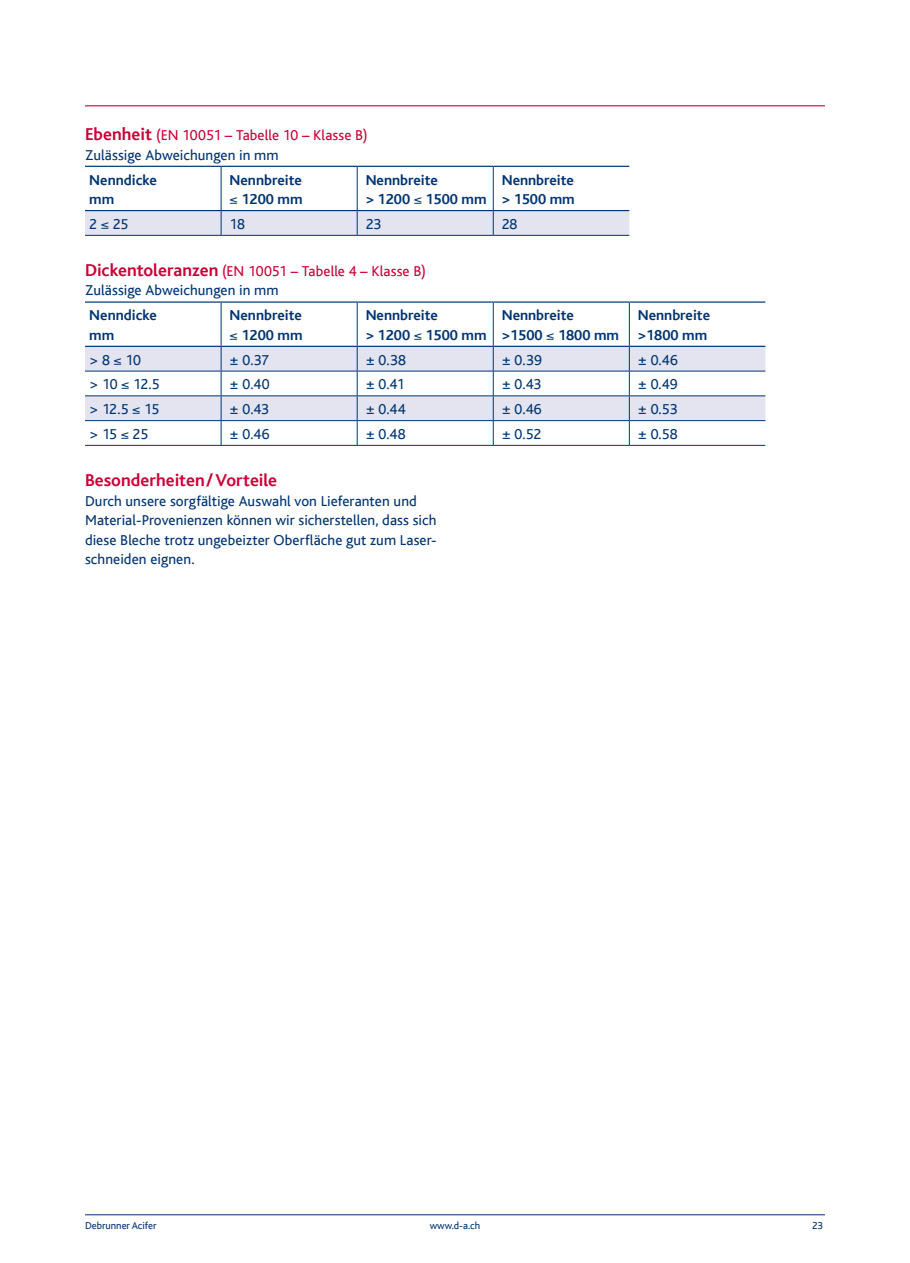
<style>
.page{position:relative;width:910px;height:1263px;background:#fff}
.page>*{position:absolute;margin:0;border:0;box-sizing:border-box;transform-origin:0 0}
.t1{font:700 18px "Kl Bliss";color:#ca0237}
.t2{font:15px/19.5px "Kl Bliss";letter-spacing:.005em;color:#003472}
.t3{font:700 15px/19.5px "Kl Bliss";color:#003472}
.t4{font:15px/19.5px "Kl Bliss";letter-spacing:.005em;color:#ca0237}
.t5{font:10.5px "Kl Bliss";color:#003472}
.s1{font-weight:700;font-size:18px}
.s2{color:#003472}
</style>
<div class="page">
<hr style="left:85px;top:1214px;width:740px;height:1px;background:#003472">
<hr style="left:85px;top:166px;width:136px;height:1px;background:#003472">
<hr style="left:221px;top:166px;width:136px;height:1px;background:#003472">
<hr style="left:357px;top:166px;width:136px;height:1px;background:#003472">
<hr style="left:493px;top:166px;width:136px;height:1px;background:#003472">
<hr style="left:221px;top:167px;width:1px;height:43px;background:#003472">
<hr style="left:357px;top:167px;width:1px;height:43px;background:#003472">
<hr style="left:493px;top:167px;width:1px;height:43px;background:#003472">
<svg style="left:85px;top:211px;width:544px;height:24px;background:#dee0ed"></svg>
<hr style="left:85px;top:235px;width:136px;height:1px;background:#003472">
<hr style="left:221px;top:235px;width:136px;height:1px;background:#003472">
<hr style="left:357px;top:235px;width:136px;height:1px;background:#003472">
<hr style="left:493px;top:235px;width:136px;height:1px;background:#003472">
<hr style="left:85px;top:210px;width:136px;height:1px;background:#003472">
<hr style="left:221px;top:210px;width:136px;height:1px;background:#003472">
<hr style="left:357px;top:210px;width:136px;height:1px;background:#003472">
<hr style="left:493px;top:210px;width:136px;height:1px;background:#003472">
<hr style="left:85px;top:301px;width:136px;height:2px;background:#003472">
<hr style="left:221px;top:301px;width:136px;height:2px;background:#003472">
<hr style="left:357px;top:301px;width:136px;height:2px;background:#003472">
<hr style="left:493px;top:301px;width:136px;height:2px;background:#003472">
<hr style="left:629px;top:301px;width:136px;height:2px;background:#003472">
<hr style="left:221px;top:303px;width:1px;height:43px;background:#003472">
<hr style="left:357px;top:303px;width:1px;height:43px;background:#003472">
<hr style="left:493px;top:303px;width:1px;height:43px;background:#003472">
<hr style="left:629px;top:303px;width:1px;height:43px;background:#003472">
<svg style="left:85px;top:347px;width:680px;height:98px"></svg>
<hr style="left:85px;top:445px;width:136px;height:1px;background:#003472">
<hr style="left:221px;top:445px;width:136px;height:1px;background:#003472">
<hr style="left:357px;top:445px;width:136px;height:1px;background:#003472">
<hr style="left:493px;top:445px;width:136px;height:1px;background:#003472">
<hr style="left:629px;top:445px;width:136px;height:1px;background:#003472">
<hr style="left:85px;top:346px;width:136px;height:1px;background:#003472">
<hr style="left:221px;top:346px;width:136px;height:1px;background:#003472">
<hr style="left:357px;top:346px;width:136px;height:1px;background:#003472">
<hr style="left:493px;top:346px;width:136px;height:1px;background:#003472">
<hr style="left:629px;top:346px;width:136px;height:1px;background:#003472">
<hr style="left:85px;top:105px;width:740px;height:1px;background:#ca0237">
<p class="t4" style="left:85px;top:126px;width:284px"><span class="s1">Ebenheit</span> (EN 10051 – Tabelle 10 – Klasse B)<br><span class="s2">Zulässige Abweichungen in mm</span></p>
<p class="t3" style="left:89px;top:170px;width:69px">Nenndicke mm</p>
<p class="t3" style="left:230px;top:170px;width:74px">Nennbreite ≤ 1200 mm</p>
<p class="t3" style="left:366px;top:170px;width:122px">Nennbreite<br>&gt; 1200 ≤ 1500 mm</p>
<p class="t3" style="left:502px;top:170px;width:74px">Nennbreite &gt; 1500 mm</p>
<p class="t2" style="left:89px;top:215px;width:41px">2 ≤ 25</p>
<p class="t2" style="left:230px;top:215px;width:17px">18</p>
<p class="t2" style="left:366px;top:215px;width:17px">23</p>
<p class="t2" style="left:502px;top:215px;width:17px">28</p>
<p class="t4" style="left:85px;top:262px;width:342px"><span class="s1">Dickentoleranzen</span> (EN 10051 – Tabelle 4 – Klasse B)<br><span class="s2">Zulässige Abweichungen in mm</span></p>
<p class="t3" style="left:89px;top:306px;width:69px">Nenndicke mm</p>
<p class="t3" style="left:230px;top:306px;width:74px">Nennbreite ≤ 1200 mm</p>
<p class="t3" style="left:366px;top:306px;width:122px">Nennbreite<br>&gt; 1200 ≤ 1500 mm</p>
<p class="t3" style="left:502px;top:306px;width:119px">Nennbreite<br>&gt;1500 ≤ 1800 mm</p>
<p class="t3" style="left:638px;top:306px;width:74px">Nennbreite &gt;1800 mm</p>
<p class="t2" style="left:89px;top:350px;width:53px">&gt; 8 ≤ 10</p>
<p class="t2" style="left:230px;top:350px;width:41px">± 0.37</p>
<p class="t2" style="left:366px;top:350px;width:42px">± 0.38</p>
<p class="t2" style="left:502px;top:350px;width:42px">± 0.39</p>
<p class="t2" style="left:638px;top:350px;width:42px">± 0.46</p>
<p class="t2" style="left:89px;top:375px;width:72px">&gt; 10 ≤ 12.5</p>
<p class="t2" style="left:230px;top:375px;width:42px">± 0.40</p>
<p class="t2" style="left:366px;top:375px;width:40px">± 0.41</p>
<p class="t2" style="left:502px;top:375px;width:41px">± 0.43</p>
<p class="t2" style="left:638px;top:375px;width:41px">± 0.49</p>
<p class="t2" style="left:89px;top:400px;width:71px">&gt; 12.5 ≤ 15</p>
<p class="t2" style="left:230px;top:400px;width:41px">± 0.43</p>
<p class="t2" style="left:366px;top:400px;width:42px">± 0.44</p>
<p class="t2" style="left:502px;top:400px;width:42px">± 0.46</p>
<p class="t2" style="left:638px;top:400px;width:41px">± 0.53</p>
<p class="t2" style="left:89px;top:425px;width:60px">&gt; 15 ≤ 25</p>
<p class="t2" style="left:230px;top:425px;width:42px">± 0.46</p>
<p class="t2" style="left:366px;top:425px;width:42px">± 0.48</p>
<p class="t2" style="left:502px;top:425px;width:41px">± 0.52</p>
<p class="t2" style="left:638px;top:425px;width:41px">± 0.58</p>
<p class="t1" style="left:85px;top:471px;width:194px">Besonderheiten/Vorteile</p>
<p class="t2" style="left:85px;top:491px;width:353px">Durch unsere sorgfältige Auswahl von Lieferanten und Material-Provenienzen können wir sicherstellen, dass sich diese Bleche trotz ungebeizter Oberfläche gut zum Laser&shy;schneiden eignen.</p>
<p class="t5" style="left:85px;top:1220px;width:73px">Debrunner Acifer</p>
<p class="t5" style="left:430px;top:1220px;width:52px">www.d-a.ch</p>
<p class="t5" style="left:812px;top:1220px;width:13px">23</p>
</div>
